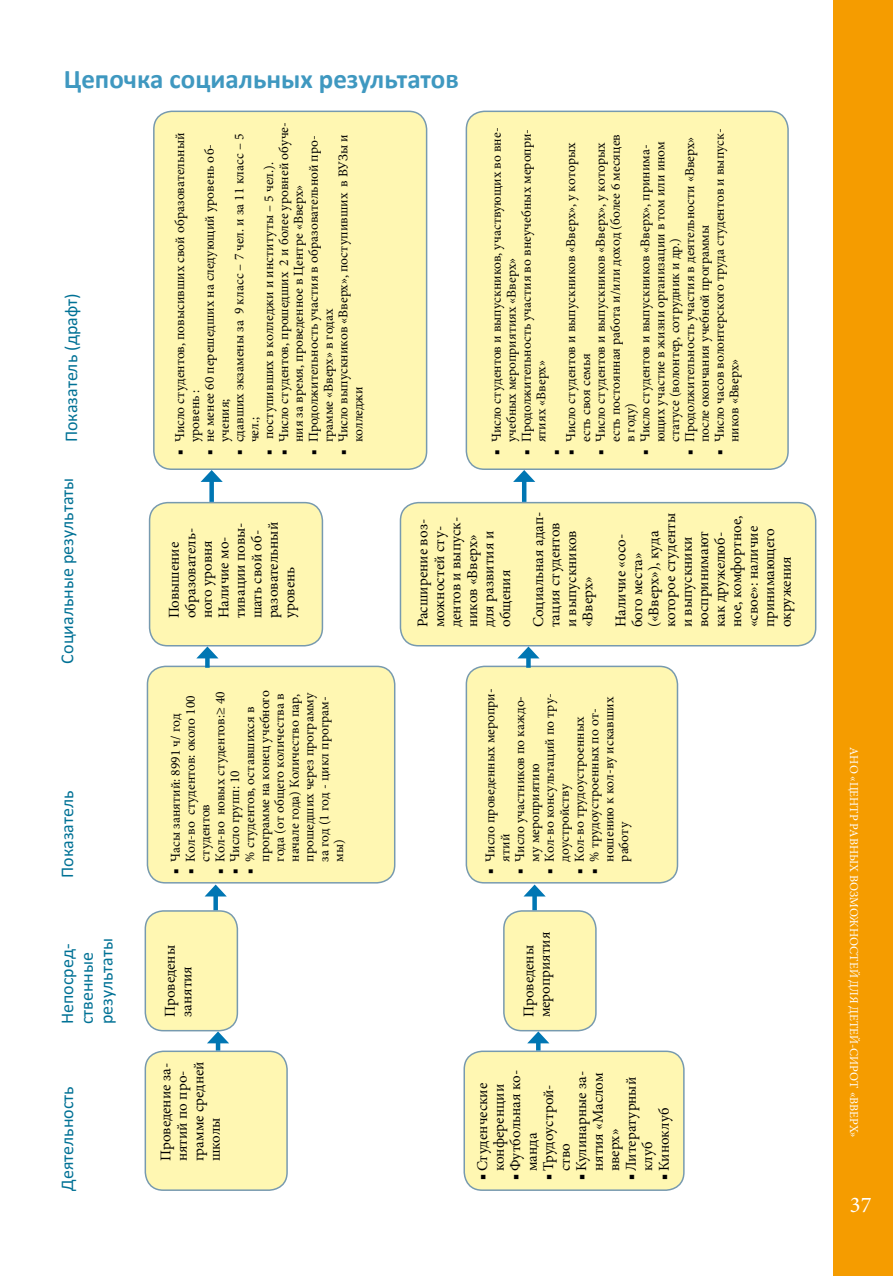
<style>
.page{position:relative;width:893px;height:1276px;background:#fff}
.page>*{position:absolute;margin:0;border:0;box-sizing:border-box;transform-origin:0 0}
.t1{font:700 27px "Calibri";color:#3f98c0}
.t2{font:22.5px "Minion Pro";color:#fff}
.t3{font:18px/19.8px "Calibri";color:#007195}
.t4{font:15px/16.5px "Minion Pro";color:#000}
.t5{font:13.5px/14.9px "Minion Pro";color:#000}
.t6{font:12px "Minion Pro";color:#fff}
</style>
<div class="page">
<div style="left:833px;top:0;width:60px;height:1276px;background:#f59c00"></div>
<div style="left:145px;top:1051px;width:142px;height:139px;background:#fff7b2;border-radius:18px"></div>
<div style="left:145px;top:1050px;width:143px;height:141px;border:2px solid #779aaf;border-radius:18px"></div>
<div style="left:464px;top:1051px;width:220px;height:139px;background:#fff7b2;border-radius:18px"></div>
<div style="left:463px;top:1050px;width:222px;height:141px;border:2px solid #779aaf;border-radius:18px"></div>
<div style="left:145px;top:911px;width:92px;height:119px;background:#fff7b2;border-radius:18px"></div>
<div style="left:145px;top:910px;width:93px;height:121px;border:2px solid #779aaf;border-radius:18px"></div>
<div style="left:504px;top:911px;width:92px;height:119px;background:#fff7b2;border-radius:18px"></div>
<div style="left:503px;top:910px;width:94px;height:121px;border:2px solid #779aaf;border-radius:18px"></div>
<div style="left:154px;top:111px;width:273px;height:358px;background:#fff7b2;border-radius:18px"></div>
<div style="left:153px;top:111px;width:274px;height:359px;border:2px solid #779aaf;border-radius:18px"></div>
<div style="left:466px;top:111px;width:322px;height:358px;background:#fff7b2;border-radius:18px"></div>
<div style="left:466px;top:111px;width:323px;height:359px;border:2px solid #779aaf;border-radius:18px"></div>
<div style="left:147px;top:666px;width:248px;height:217px;background:#fff7b2;border-radius:18px"></div>
<div style="left:147px;top:665px;width:248px;height:218px;border:2px solid #779aaf;border-radius:18px"></div>
<div style="left:466px;top:666px;width:211px;height:217px;background:#fff7b2;border-radius:18px"></div>
<div style="left:466px;top:665px;width:212px;height:218px;border:2px solid #779aaf;border-radius:18px"></div>
<div style="left:150px;top:502px;width:172px;height:144px;background:#fff7b2;border-radius:18px"></div>
<div style="left:149px;top:502px;width:174px;height:144px;border:2px solid #779aaf;border-radius:18px"></div>
<div style="left:400px;top:502px;width:416px;height:144px;background:#fff7b2;border-radius:18px"></div>
<div style="left:400px;top:502px;width:416px;height:144px;border:2px solid #779aaf;border-radius:18px"></div>
<hr style="left:216px;top:1039px;width:4px;height:11px;background:#0076b3">
<svg style="left:207px;top:1031px;width:22px;height:12px"></svg>
<div style="left:536px;top:1039px;width:5px;height:11px;background:#0076b3"></div>
<svg style="left:527px;top:1031px;width:22px;height:12px"></svg>
<div style="left:209px;top:478px;width:5px;height:24px;background:#0076b3"></div>
<svg style="left:201px;top:470px;width:22px;height:12px"></svg>
<hr style="left:522px;top:478px;width:4px;height:24px;background:#0076b3">
<svg style="left:513px;top:470px;width:22px;height:12px"></svg>
<div style="left:205px;top:654px;width:5px;height:14px;background:#0076b3"></div>
<svg style="left:196px;top:646px;width:22px;height:12px"></svg>
<div style="left:526px;top:654px;width:5px;height:14px;background:#0076b3"></div>
<svg style="left:517px;top:646px;width:23px;height:12px"></svg>
<div style="left:213px;top:892px;width:5px;height:18px;background:#0076b3"></div>
<svg style="left:205px;top:884px;width:22px;height:12px"></svg>
<div style="left:532px;top:892px;width:5px;height:18px;background:#0076b3"></div>
<svg style="left:524px;top:884px;width:21px;height:12px"></svg>
<h1 class="t1" style="left:64px;top:60px;width:396px">Цепочка социальных результатов</h1>
<h3 class="t3" style="left:61px;top:442px;width:150px;rotate:-90deg">Показатель (драфт)</h3>
<h3 class="t3" style="left:57px;top:663px;width:187px;rotate:-90deg">Социальные результаты</h3>
<h3 class="t3" style="left:57px;top:878px;width:89px;rotate:-90deg">Показатель</h3>
<h3 class="t3" style="left:57px;top:1024px;width:88px;rotate:-90deg">Непосред&shy;ственные результаты</h3>
<h3 class="t3" style="left:57px;top:1191px;width:106px;rotate:-90deg">Деятельность</h3>
<p class="t5" style="left:276px;top:442px;width:322px;text-indent:-13px;rotate:-90deg">■ Число студентов, прошедших 2 и более уровней обуче&shy;ния за время, проведенное в Центре «Вверх»</p>
<p class="t5" style="left:306px;top:442px;width:308px;text-indent:-13px;rotate:-90deg">■ Продолжительность участия в образовательной про&shy;грамме «Вверх» в годах</p>
<p class="t5" style="left:336px;top:442px;width:310px;text-indent:-13px;rotate:-90deg">■ Число выпускников «Вверх», поступивших в ВУЗы и колледжи</p>
<p class="t5" style="left:489px;top:442px;width:316px;text-indent:-13px;rotate:-90deg">■ Число студентов и выпускников, участвующих во вне&shy;учебных мероприятиях «Вверх»</p>
<p class="t5" style="left:519px;top:455px;width:327px;rotate:-90deg">■ Продолжительность участия во внеучебных меропри-</p>
<p class="t5" style="left:564px;top:442px;width:301px;text-indent:-13px;rotate:-90deg">■ Число студентов и выпускников «Вверх», у которых есть своя семья</p>
<p class="t5" style="left:593px;top:442px;width:310px;text-indent:-13px;rotate:-90deg">■ Число студентов и выпускников «Вверх», у которых есть постоянная работа и/или доход (более 6 месяцев в году)</p>
<p class="t5" style="left:638px;top:442px;width:303px;text-indent:-13px;rotate:-90deg">■ Число студентов и выпускников «Вверх», принима&shy;ющих участие в жизни организации в том или ином статусе (волонтер, сотрудник и др.)</p>
<p class="t5" style="left:682px;top:442px;width:307px;text-indent:-13px;rotate:-90deg">■ Продолжительность участия в деятельности «Вверх» после окончания учебной программы</p>
<p class="t5" style="left:712px;top:442px;width:315px;text-indent:-13px;rotate:-90deg">■ Число часов волонтерского труда студентов и выпуск&shy;ников «Вверх»</p>
<p class="t5" style="left:172px;top:442px;width:311px;text-indent:-13px;rotate:-90deg">■ Число студентов, повысивших свой образовательный уровень :</p>
<p class="t5" style="left:202px;top:442px;width:300px;text-indent:-13px;rotate:-90deg">■ не менее 60 перешедших на следующий уровень об&shy;учения;</p>
<p class="t5" style="left:232px;top:442px;width:310px;text-indent:-13px;rotate:-90deg">■ сдавших экзамены за 9 класс – 7 чел. и за 11 класс – 5 чел.;</p>
<p class="t5" style="left:262px;top:455px;width:294px;rotate:-90deg">■ поступивших в колледжи и институты – 5 чел.).</p>
<p class="t5" style="left:534px;top:442px;width:84px;rotate:-90deg">ятиях «Вверх»</p>
<p class="t5" style="left:549px;top:455px;width:7px;rotate:-90deg">■</p>
<p class="t4" style="left:166px;top:618px;width:98px;rotate:-90deg">Повышение образователь&shy;ного уровня<br>Наличие мо&shy;тивации повы&shy;шать свой об&shy;разовательный уровень</p>
<p class="t4" style="left:415px;top:627px;width:112px;rotate:-90deg">Расширение воз&shy;можностей сту&shy;дентов и выпуск&shy;ников «Вверх» для развития и общения</p>
<p class="t4" style="left:530px;top:627px;width:117px;rotate:-90deg">Социальная адап&shy;тация студентов и выпускников «Вверх»</p>
<p class="t4" style="left:613px;top:627px;width:116px;rotate:-90deg">Наличие «осо&shy;бого места» («Вверх»), куда которое студенты и выпускники воспринимают как дружелюб&shy;ное, комфортное, «свое»: наличие принимающего окружения</p>
<p class="t5" style="left:242px;top:861px;width:173px;text-indent:-13px;rotate:-90deg">■ % студентов, оставшихся в программе на конец учебного года (от общего количества в начале года) Количество пар, прошедших через программу за год (1 год - цикл програм&shy;мы)</p>
<p class="t5" style="left:483px;top:861px;width:175px;text-indent:-13px;rotate:-90deg">■ Число проведенных меропри&shy;ятий</p>
<p class="t5" style="left:513px;top:861px;width:167px;text-indent:-13px;rotate:-90deg">■ Число участников по каждо&shy;му мероприятию</p>
<p class="t5" style="left:542px;top:861px;width:170px;text-indent:-13px;rotate:-90deg">■ Кол-во консультаций по тру&shy;доустройству</p>
<p class="t5" style="left:183px;top:861px;width:168px;text-indent:-13px;rotate:-90deg">■ Кол-во студентов: около 100 студентов</p>
<p class="t5" style="left:213px;top:874px;width:184px;rotate:-90deg">■ Кол-во новых студентов:≥ 40</p>
<p class="t5" style="left:587px;top:861px;width:166px;text-indent:-13px;rotate:-90deg">■ % трудоустроенных по от&shy;ношению к кол-ву искавших работу</p>
<p class="t5" style="left:168px;top:874px;width:162px;rotate:-90deg">■ Часы занятий: 8991 ч/ год</p>
<p class="t5" style="left:572px;top:874px;width:159px;rotate:-90deg">■ Кол-во трудоустроенных</p>
<p class="t5" style="left:228px;top:874px;width:106px;rotate:-90deg">■ Число групп: 10</p>
<p class="t4" style="left:162px;top:1017px;width:74px;rotate:-90deg">Проведены занятия</p>
<p class="t4" style="left:157px;top:1161px;width:102px;rotate:-90deg">Проведение за&shy;нятий по про&shy;грамме средней школы</p>
<p class="t4" style="left:520px;top:1017px;width:87px;rotate:-90deg">Проведены мероприятия</p>
<p class="t4" style="left:507px;top:1171px;width:103px;text-indent:-9px;rotate:-90deg">■ Футбольная ко&shy;манда</p>
<p class="t4" style="left:573px;top:1171px;width:102px;text-align:justify;text-indent:-9px;rotate:-90deg">■ Кулинарные за&shy;нятия «Маслом вверх»</p>
<p class="t4" style="left:623px;top:1171px;width:96px;text-indent:-9px;rotate:-90deg">■ Литературный клуб</p>
<p class="t4" style="left:474px;top:1179px;width:98px;text-align:center;rotate:-90deg">■ Студенческие конференции</p>
<p class="t4" style="left:540px;top:1171px;width:89px;text-indent:-9px;rotate:-90deg">■ Трудоустрой&shy;ство</p>
<p class="t4" style="left:656px;top:1179px;width:74px;rotate:-90deg">■ Киноклуб</p>
<p class="t6" style="left:862px;top:747px;width:392px;rotate:90deg">АНО «ЦЕНТР РАВНЫХ ВОЗМОЖНОСТЕЙ ДЛЯ ДЕТЕЙ-СИРОТ «ВВЕРХ»</p>
<h2 class="t2" style="left:850px;top:1189px;width:23px">37</h2>
</div>
